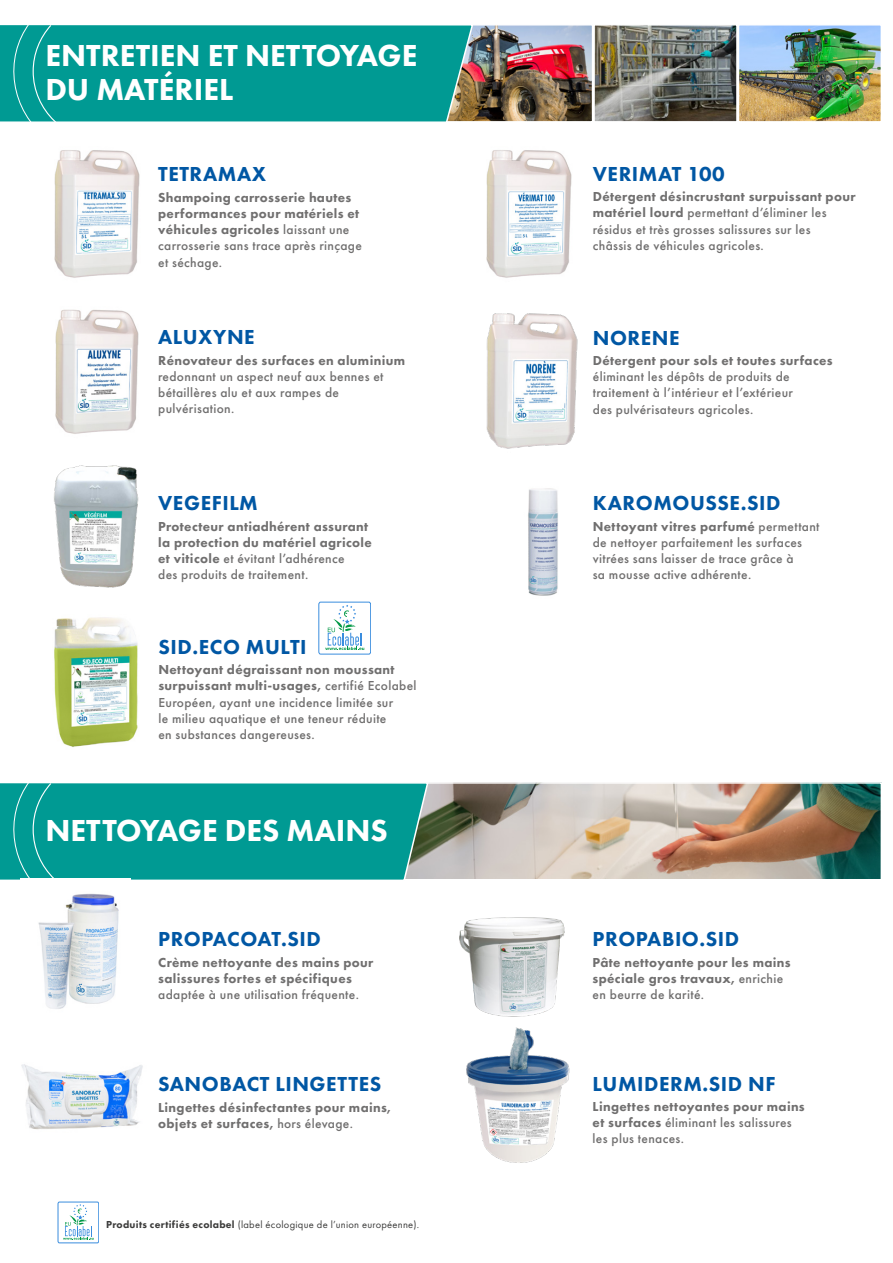
<style>
.page{position:relative;width:893px;height:1263px;background:#fff}
.page>*{position:absolute;margin:0;border:0;box-sizing:border-box;transform-origin:0 0}
.t1{font:800 31.5px/34.5px "Futura PT";color:#fff}
.t2{font:800 21px "Futura PT";letter-spacing:.025em;color:#0057a4}
.t3{font:500 13.5px/16.2px "Futura PT";letter-spacing:.025em;color:#706f6f}
.t4{font:800 13.5px/16.2px "Futura PT";letter-spacing:.025em;color:#706f6f}
.t5{font:10.5px "Futura PT";letter-spacing:.025em;color:#3c3c3b}
.s1{font-weight:500}
.s2{font-weight:800}
</style>
<div class="page">
<img style="left:474px;top:27px;width:116px;height:93px">
<div style="left:439px;top:24px;width:154px;height:99px;border:2px solid #fff"></div>
<svg style="left:0;top:24px;width:474px;height:99px;background:#0f9c94"></svg>
<img style="left:596px;top:27px;width:139px;height:93px">
<div style="left:593px;top:24px;width:145px;height:99px;border:2px solid #fff"></div>
<img style="left:741px;top:27px;width:138px;height:93px">
<div style="left:738px;top:24px;width:144px;height:99px;border:2px solid #fff"></div>
<div style="left:3px;top:24px;width:153px;height:99px;background:#009a93"></div>
<img style="left:54px;top:150px;width:86px;height:128px">
<img style="left:55px;top:309px;width:84px;height:125px">
<img style="left:486px;top:150px;width:86px;height:128px">
<img style="left:486px;top:313px;width:92px;height:136px">
<img style="left:54px;top:465px;width:85px;height:123px">
<img style="left:528px;top:488px;width:30px;height:108px">
<img style="left:54px;top:617px;width:84px;height:130px">
<img style="left:430px;top:785px;width:449px;height:93px">
<div style="left:384px;top:782px;width:498px;height:99px;border:2px solid #fff"></div>
<div style="left:0;top:782px;width:430px;height:99px;background:#009a93"></div>
<img style="left:21px;top:879px;width:110px;height:130px">
<img style="left:21px;top:1064px;width:122px;height:66px">
<img style="left:459px;top:917px;width:106px;height:100px">
<img style="left:466px;top:1027px;width:104px;height:136px">
<div style="left:319px;top:602px;width:52px;height:52px;border:1px solid #3a8dde;border-radius:2px"></div>
<svg style="left:325px;top:605px;width:39px;height:45px"></svg>
<div style="left:58px;top:1202px;width:41px;height:41px;border:1px solid #3a8dde;border-radius:2px"></div>
<svg style="left:63px;top:1204px;width:31px;height:36px"></svg>
<h1 class="t1" style="left:45px;top:38px;width:374px">ENTRETIEN ET NETTOYAGE<br>DU MATÉRIEL</h1>
<h2 class="t2" style="left:158px;top:161px;width:109px">TETRAMAX</h2>
<p class="t4" style="left:158px;top:189px;width:205px">Shampoing carrosserie hautes performances pour matériels et véhicules agricoles <span class="s1">laissant une carrosserie sans trace après rinçage et séchage.</span></p>
<h2 class="t2" style="left:158px;top:324px;width:98px">ALUXYNE</h2>
<p class="t4" style="left:158px;top:352px;width:249px">Rénovateur des surfaces en aluminium</p>
<p class="t3" style="left:158px;top:368px;width:227px">redonnant un aspect neuf aux bennes et bétaillères alu et aux rampes de pulvérisation.</p>
<h2 class="t2" style="left:158px;top:490px;width:101px">VEGEFILM</h2>
<p class="t4" style="left:158px;top:518px;width:215px">Protecteur antiadhérent assurant la protection du matériel agricole et viticole <span class="s1">et évitant l’adhérence<br>des produits de traitement.</span></p>
<h2 class="t2" style="left:158px;top:633px;width:150px">SID.ECO MULTI</h2>
<p class="t3" style="left:158px;top:661px;width:260px"><span class="s2">Nettoyant dégraissant non moussant surpuissant multi-usages,</span> certifié Ecolabel Européen, ayant une incidence limitée sur<br>le milieu aquatique et une teneur réduite<br>en substances dangereuses.</p>
<h1 class="t1" style="left:45px;top:813px;width:344px">NETTOYAGE DES MAINS</h1>
<h2 class="t2" style="left:158px;top:926px;width:164px">PROPACOAT.SID</h2>
<p class="t4" style="left:158px;top:954px;width:217px">Crème nettoyante des mains pour salissures fortes et spécifiques</p>
<p class="t3" style="left:158px;top:986px;width:202px">adaptée à une utilisation fréquente.</p>
<h2 class="t2" style="left:158px;top:1071px;width:225px">SANOBACT LINGETTES</h2>
<p class="t4" style="left:158px;top:1099px;width:234px">Lingettes désinfectantes pour mains, objets et surfaces, <span class="s1">hors élevage.</span></p>
<p class="t5" style="left:106px;top:1219px;width:315px"><span class="s2">Produits certifiés ecolabel</span> (label écologique de l’union européenne).</p>
<h2 class="t2" style="left:593px;top:161px;width:133px">VERIMAT 100</h2>
<p class="t3" style="left:593px;top:189px;width:264px"><span class="s2">Détergent désincrustant surpuissant pour matériel lourd</span> permettant d’éliminer les résidus et très grosses salissures sur les<br>châssis de véhicules agricoles.</p>
<h2 class="t2" style="left:593px;top:324px;width:88px">NORENE</h2>
<p class="t4" style="left:593px;top:352px;width:241px">Détergent pour sols et toutes surfaces</p>
<p class="t3" style="left:593px;top:369px;width:202px">éliminant les dépôts de produits de traitement à l’intérieur et l’extérieur des pulvérisateurs agricoles.</p>
<h2 class="t2" style="left:593px;top:490px;width:189px">KAROMOUSSE.SID</h2>
<p class="t3" style="left:593px;top:518px;width:228px"><span class="s2">Nettoyant vitres parfumé</span> permettant de nettoyer parfaitement les surfaces vitrées sans laisser de trace grâce à<br>sa mousse active adhérente.</p>
<h2 class="t2" style="left:593px;top:926px;width:148px">PROPABIO.SID</h2>
<p class="t4" style="left:593px;top:954px;width:199px">Pâte nettoyante pour les mains spéciale gros travaux, <span class="s1">enrichie en beurre de karité.</span></p>
<h2 class="t2" style="left:593px;top:1070px;width:184px">LUMIDERM.SID NF</h2>
<p class="t4" style="left:593px;top:1098px;width:214px">Lingettes nettoyantes pour mains et surfaces <span class="s1">éliminant les salissures les plus tenaces.</span></p>
</div>
